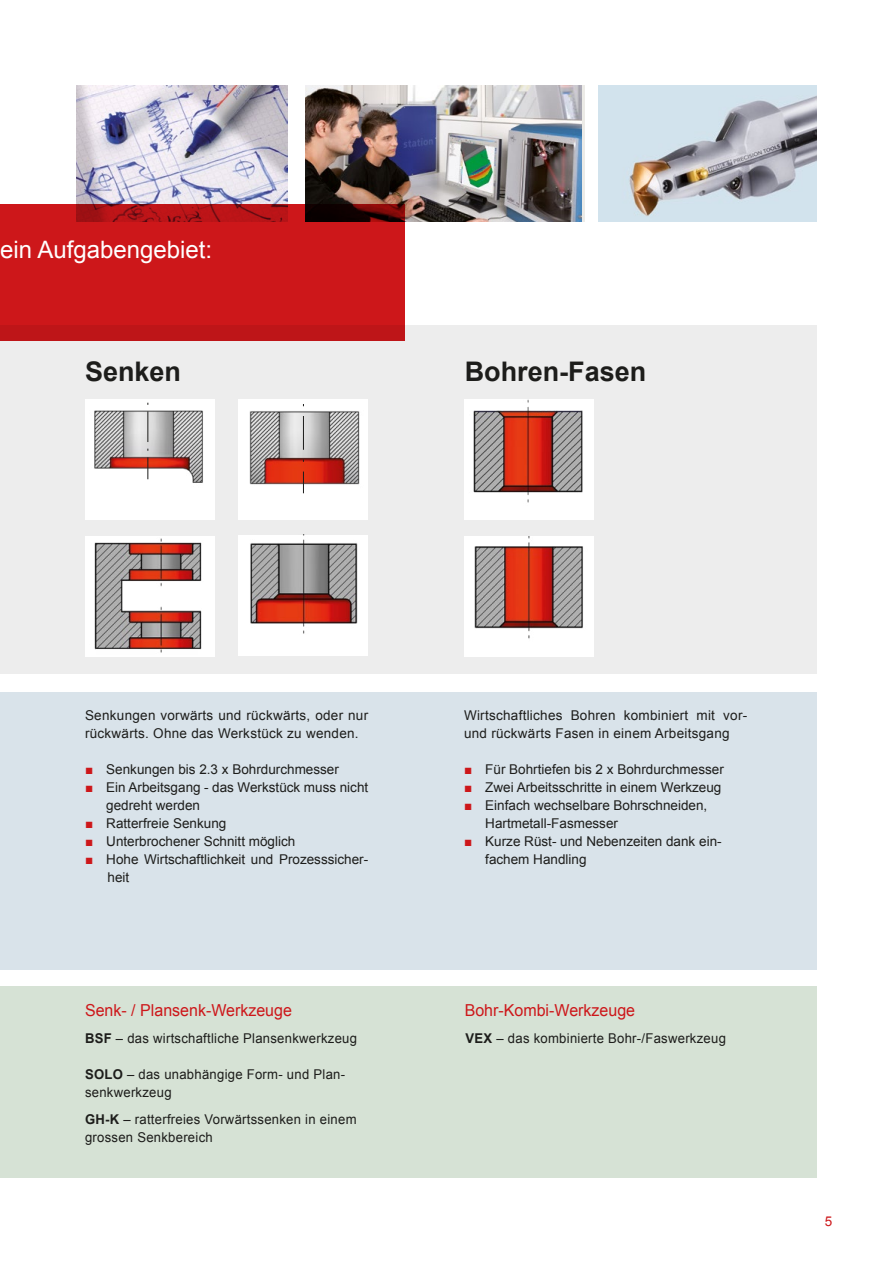
<style>
.page{position:relative;width:893px;height:1263px;background:#fff}
.page>*{position:absolute;margin:0;border:0;box-sizing:border-box;transform-origin:0 0}
.t1{font:700 27px "Arial";color:#1d1d1b}
.t2{font:24px "Arial";color:#fff}
.copy_9pt__14pt_zab{font:16.5px "Arial";color:#cd171a}
.copy_9pt__14pt_zab-2{font:13.5px/18px "Arial";color:#1d1d1b}
.copy_9pt__14pt_zab-3{font:13.5px/18px "Arial";letter-spacing:.02em;color:#1d1d1b}
.t3{font:13.5px "Arial";color:#cd171a}
.s1{color:#cd171a}
.s2{font-weight:700}
</style>
<div class="page">
<div style="left:0;top:325px;width:816px;height:349px;background:#ededed"></div>
<div style="left:0;top:692px;width:816px;height:277px;background:#d9e3ea"></div>
<div style="left:0;top:986px;width:816px;height:192px;background:#d6e2d5"></div>
<img style="left:598px;top:85px;width:218px;height:136px">
<img style="left:306px;top:85px;width:276px;height:136px">
<img style="left:77px;top:85px;width:210px;height:119px">
<img style="left:85px;top:400px;width:130px;height:120px">
<img style="left:464px;top:400px;width:130px;height:120px">
<img style="left:85px;top:537px;width:130px;height:120px">
<img style="left:464px;top:537px;width:130px;height:120px">
<img style="left:239px;top:400px;width:129px;height:120px">
<img style="left:239px;top:535px;width:129px;height:120px">
<svg style="left:147px;top:403px;width:1px;height:76px"></svg>
<svg style="left:303px;top:404px;width:1px;height:89px"></svg>
<svg style="left:0;top:204px;width:405px;height:136px;background:#c31518"></svg>
<h2 class="t2" style="left:0;top:234px;width:214px">ein Aufgabengebiet:</h2>
<p class="t1" style="left:85px;top:354px;width:98px">Senken</p>
<p class="t1" style="left:465px;top:354px;width:183px">Bohren-Fasen</p>
<p class="copy_9pt__14pt_zab-3" style="left:85px;top:706px;width:285px">Senkungen vorwärts und rückwärts, oder nur rückwärts. Ohne das Werkstück zu wenden.</p>
<p class="copy_9pt__14pt_zab-2" style="left:85px;top:760px;width:255px"><span class="s1">■</span> Senkungen bis 2.3 x Bohrdurchmesser</p>
<p class="copy_9pt__14pt_zab-2" style="left:106px;top:778px;width:263px;text-indent:-21px"><span class="s1">■</span> Ein Arbeitsgang - das Werkstück muss nicht gedreht werden</p>
<p class="copy_9pt__14pt_zab-2" style="left:85px;top:814px;width:143px"><span class="s1">■</span> Ratterfreie Senkung</p>
<p class="copy_9pt__14pt_zab-2" style="left:85px;top:832px;width:212px"><span class="s1">■</span> Unterbrochener Schnitt möglich</p>
<p class="copy_9pt__14pt_zab-2" style="left:108px;top:850px;width:262px;text-indent:-23px"><span class="s1">■</span> Hohe Wirtschaftlichkeit und Prozesssicher&shy;heit</p>
<p class="copy_9pt__14pt_zab" style="left:85px;top:999px;width:208px">Senk- / Plansenk-Werkzeuge</p>
<p class="copy_9pt__14pt_zab-3" style="left:85px;top:1029px;width:273px"><span class="s2">BSF</span> – das wirtschaftliche Plansenkwerkzeug</p>
<p class="copy_9pt__14pt_zab-3" style="left:85px;top:1065px;width:262px"><span class="s2">SOLO</span> – das unabhängige Form- und Plan&shy;senkwerkzeug</p>
<p class="copy_9pt__14pt_zab-3" style="left:85px;top:1110px;width:273px"><span class="s2">GH-K</span> – ratterfreies Vorwärtssenken in einem grossen Senkbereich</p>
<p class="copy_9pt__14pt_zab-3" style="left:464px;top:706px;width:285px">Wirtschaftliches Bohren kombiniert mit vor&shy;und rückwärts Fasen in einem Arbeitsgang</p>
<p class="copy_9pt__14pt_zab-2" style="left:464px;top:760px;width:261px"><span class="s1">■</span> Für Bohrtiefen bis 2 x Bohrdurchmesser</p>
<p class="copy_9pt__14pt_zab-2" style="left:464px;top:778px;width:259px"><span class="s1">■</span> Zwei Arbeitsschritte in einem Werkzeug</p>
<p class="copy_9pt__14pt_zab-2" style="left:485px;top:796px;width:224px;text-indent:-21px"><span class="s1">■</span> Einfach wechselbare Bohrschneiden,<br>Hartmetall-Fasmesser</p>
<p class="copy_9pt__14pt_zab-2" style="left:485px;top:832px;width:238px;text-indent:-21px"><span class="s1">■</span> Kurze Rüst- und Nebenzeiten dank ein&shy;fachem Handling</p>
<p class="copy_9pt__14pt_zab" style="left:465px;top:995px;width:113px">Bohrwerkzeuge</p>
<p class="copy_9pt__14pt_zab" style="left:465px;top:999px;width:172px">Bohr-Kombi-Werkzeuge</p>
<p class="copy_9pt__14pt_zab-3" style="left:466px;top:1029px;width:262px"><span class="s2">VEX</span> – das kombinierte Bohr-/Faswerkzeug</p>
<p class="copy_9pt__14pt_zab-2" style="left:464px;top:1023px;width:270px"><span class="s2">VEX</span>, das kombinierte Bohr- und Faswerkzeug</p>
<p class="t3" style="left:825px;top:1212px;width:9px">5</p>
</div>
